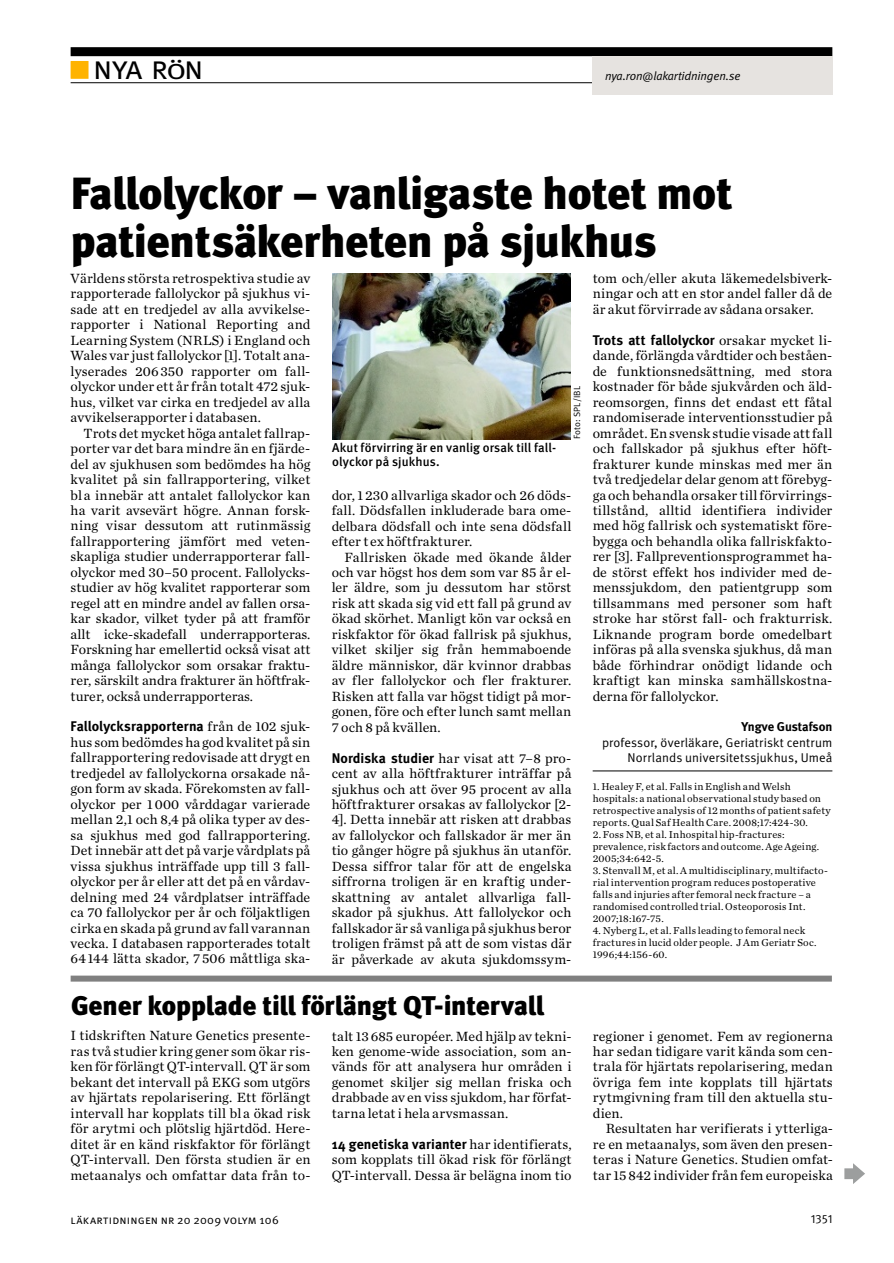
<style>
.page{position:relative;width:894px;height:1263px;background:#fff}
.page>*{position:absolute;margin:0;border:0;box-sizing:border-box;transform-origin:0 0}
.t1{font:45px/48px "Meta LT Black";letter-spacing:-.015em;color:#000}
.t2{font:33px "Meta LT Normal Small Caps";color:#000}
.t3{font:27px "Meta LT Black";letter-spacing:-.01em;color:#000}
.t4{font:13.95px/15.5px "Chronicle LT Text";letter-spacing:.01em;color:#000;text-align:justify}
.t5{font:13.95px "Meta LT Bold";letter-spacing:.005em;color:#000}
.t6{font:12.75px/15.5px "Meta LT Normal";letter-spacing:.01em;color:#000;text-align:right}
.t7{font:12.75px/14.2px "Meta LT Medium";letter-spacing:.005em;color:#000}
.t8{font:12.75px "Meta LT Bold";letter-spacing:-.005em;color:#000}
.t9{font:12px "Meta LT Normal Small Caps";letter-spacing:.015em;color:#000}
.t10{font:italic 12px "Meta LT Normal";letter-spacing:-.01em;color:#000}
.t11{font:12px "Meta LT Normal Utilities";color:#000}
.t12{font:10.5px/12px "Chronicle LT Text";letter-spacing:.02em;color:#000}
.t13{font:9px "Meta LT Normal";letter-spacing:.025em;color:#000}
.s1{color:#ffb300}
.s2{font-size:28.05px}
.s3{font-family:"Chronicle LT Text"}
.s4{font-family:"Meta LT Bold"}
</style>
<div class="page">
<div style="left:71px;top:47px;width:761px;height:9px;background:#000"></div>
<hr style="left:71px;top:82px;width:761px;height:1px;background:#000">
<div style="left:71px;top:61px;width:17px;height:18px;border:2px solid #ffb300"></div>
<div style="left:592px;top:56px;width:240px;height:39px;background:#e6e3e0"></div>
<hr style="left:592px;top:770px;width:240px;height:1px;background:#000">
<img style="left:332px;top:273px;width:238px;height:166px">
<div style="left:71px;top:975px;width:760px;height:6px;background:#808080"></div>
<svg style="left:844px;top:1163px;width:20px;height:21px"></svg>
<h2 class="t2" style="left:71px;top:48px;width:134px"><span class="s1">■</span> nya r<span class="s2">ö</span>n</h2>
<p class="t10" style="left:605px;top:69px;width:137px">nya.ron@lakartidningen.se</p>
<h1 class="t1" style="left:71px;top:169px;width:663px">Fallolyckor – vanligaste hotet mot patientsäkerheten på sjukhus</h1>
<p class="t4" style="left:71px;top:270px;width:241px">Världens största retrospektiva studie av rapporterade fallolyckor på sjukhus vi&shy;sade att en tredjedel av alla avvikelse&shy;rapporter i National Reporting and Learning System (NRLS) i England och Wales var just fallolyckor [1]. Totalt ana&shy;lyserades 206350 rapporter om fall&shy;olyckor under ett år från totalt 472 sjuk&shy;hus, vilket var cirka en tredjedel av alla avvikelserapporter i databasen.</p>
<p class="t4" style="left:71px;top:425px;width:241px;text-indent:13px">Trots det mycket höga antalet fallrap&shy;porter var det bara mindre än en fjärde&shy;del av sjukhusen som bedömdes ha hög kvalitet på sin fallrapportering, vilket bl a innebär att antalet fallolyckor kan ha varit avsevärt högre. Annan forsk&shy;ning visar dessutom att rutinmässig fallrapportering jämfört med veten&shy;skapliga studier underrapporterar fall&shy;olyckor med 30–50 procent. Fallolycks&shy;studier av hög kvalitet rapporterar som regel att en mindre andel av fallen orsa&shy;kar skador, vilket tyder på att framför allt icke-skadefall underrapporteras.<br>Forskning har emellertid också visat att många fallolyckor som orsakar fraktu&shy;rer, särskilt andra frakturer än höftfrak&shy;turer, också underrapporteras.</p>
<p class="t5" style="left:71px;top:718px;width:241px">Fallolycksrapporterna <span class="s3">från de 102 sjuk-</span></p>
<p class="t4" style="left:71px;top:734px;width:241px">hus som bedömdes ha god kvalitet på sin fallrapportering redovisade att drygt en tredjedel av fallolyckorna orsakade nå&shy;gon form av skada. Förekomsten av fall&shy;olyckor per 1000 vårddagar varierade mellan 2,1 och 8,4 på olika typer av des&shy;sa sjukhus med god fallrapportering.<br>Det innebär att det på varje vårdplats på vissa sjukhus inträffade upp till 3 fall&shy;olyckor per år eller att det på en vårdav&shy;delning med 24 vårdplatser inträffade ca 70 fallolyckor per år och följaktligen cirka en skada på grund av fall varannan vecka. I databasen rapporterades totalt 64144 lätta skador, 7506 måttliga ska-</p>
<p class="t7" style="left:332px;top:440px;width:225px">Akut förvirring är en vanlig orsak till fall&shy;olyckor på sjukhus.</p>
<p class="t13" style="left:571px;top:439px;width:54px;rotate:-90deg">Foto: SPL/IBL</p>
<p class="t4" style="left:331px;top:487px;width:241px">dor, 1230 allvarliga skador och 26 döds&shy;fall. Dödsfallen inkluderade bara ome&shy;delbara dödsfall och inte sena dödsfall efter t ex höftfrakturer.</p>
<p class="t4" style="left:331px;top:549px;width:241px;text-indent:13px">Fallrisken ökade med ökande ålder och var högst hos dem som var 85 år el&shy;ler äldre, som ju dessutom har störst risk att skada sig vid ett fall på grund av ökad skörhet. Manligt kön var också en riskfaktor för ökad fallrisk på sjukhus, vilket skiljer sig från hemmaboende äldre människor, där kvinnor drabbas av fler fallolyckor och fler frakturer.<br>Risken att falla var högst tidigt på mor&shy;gonen, före och efter lunch samt mellan 7 och 8 på kvällen.</p>
<p class="t4" style="left:331px;top:750px;width:241px"><span class="s4">Nordiska studier</span> har visat att 7–8 pro&shy;cent av alla höftfrakturer inträffar på sjukhus och att över 95 procent av alla höftfrakturer orsakas av fallolyckor [2- 4]. Detta innebär att risken att drabbas av fallolyckor och fallskador är mer än tio gånger högre på sjukhus än utanför.<br>Dessa siffror talar för att de engelska siffrorna troligen är en kraftig under&shy;skattning av antalet allvarliga fall&shy;skador på sjukhus. Att fallolyckor och fallskador är så vanliga på sjukhus beror troligen främst på att de som vistas där är påverkade av akuta sjukdomssym-</p>
<h3 class="t3" style="left:71px;top:988px;width:474px">Gener kopplade till förlängt QT-intervall</h3>
<p class="t4" style="left:71px;top:1027px;width:241px">I tidskriften Nature Genetics presente&shy;ras två studier kring gener som ökar ris&shy;ken för förlängt QT-intervall. QT är som bekant det intervall på EKG som utgörs av hjärtats repolarisering. Ett förlängt intervall har kopplats till bl a ökad risk för arytmi och plötslig hjärtdöd. Here&shy;ditet är en känd riskfaktor för förlängt QT-intervall. Den första studien är en metaanalys och omfattar data från to-</p>
<p class="t4" style="left:332px;top:1027px;width:241px">talt 13685 européer. Med hjälp av tekni&shy;ken genome-wide association, som an&shy;vänds för att analysera hur områden i genomet skiljer sig mellan friska och drabbade av en viss sjukdom, har förfat&shy;tarna letat i hela arvsmassan.</p>
<p class="t5" style="left:332px;top:1135px;width:241px">14 genetiska varianter <span class="s3">har identifierats,</span></p>
<p class="t4" style="left:332px;top:1151px;width:241px">som kopplats till ökad risk för förlängt<br>QT-intervall. Dessa är belägna inom tio</p>
<p class="t4" style="left:592px;top:270px;width:241px">tom och/eller akuta läkemedelsbiverk&shy;ningar och att en stor andel faller då de är akut förvirrade av sådana orsaker.</p>
<p class="t5" style="left:592px;top:332px;width:241px">Trots att fallolyckor <span class="s3">orsakar mycket li-</span></p>
<p class="t4" style="left:592px;top:348px;width:241px">dande, förlängda vårdtider och beståen&shy;de funktionsnedsättning, med stora kostnader för både sjukvården och äld&shy;reomsorgen, finns det endast ett fåtal randomiserade interventionsstudier på området. En svensk studie visade att fall och fallskador på sjukhus efter höft&shy;frakturer kunde minskas med mer än två tredjedelar delar genom att förebyg&shy;ga och behandla orsaker till förvirrings&shy;tillstånd, alltid identifiera individer med hög fallrisk och systematiskt före&shy;bygga och behandla olika fallriskfakto&shy;rer [3]. Fallpreventionsprogrammet ha&shy;de störst effekt hos individer med de&shy;menssjukdom, den patientgrupp som tillsammans med personer som haft stroke har störst fall- och frakturrisk.<br>Liknande program borde omedelbart införas på alla svenska sjukhus, då man både förhindrar onödigt lidande och kraftigt kan minska samhällskostna&shy;derna för fallolyckor.</p>
<p class="t8" style="left:741px;top:719px;width:92px">Yngve Gustafson</p>
<p class="t6" style="left:602px;top:734px;width:232px">professor, överläkare, Geriatriskt centrum<br>Norrlands universitetssjukhus, Umeå</p>
<p class="t12" style="left:592px;top:780px;width:240px">1. Healey F, et al. Falls in English and Welsh hospitals: a national observational study based on retrospective analysis of 12 months of patient safety reports. Qual Saf Health Care. 2008;17:424-30.</p>
<p class="t12" style="left:592px;top:828px;width:228px">2. Foss NB, et al. Inhospital hip-fractures: prevalence, risk factors and outcome. Age Ageing.<br>2005;34:642-5.</p>
<p class="t12" style="left:592px;top:864px;width:237px">3. Stenvall M, et al. A multidisciplinary, multifacto&shy;rial intervention program reduces postoperative falls and injuries after femoral neck fracture – a randomised controlled trial. Osteoporosis Int.<br>2007;18:167-75.</p>
<p class="t12" style="left:592px;top:924px;width:225px">4. Nyberg L, et al. Falls leading to femoral neck fractures in lucid older people. J Am Geriatr Soc.<br>1996;44:156-60.</p>
<p class="t4" style="left:592px;top:1028px;width:241px">regioner i genomet. Fem av regionerna har sedan tidigare varit kända som cen&shy;trala för hjärtats repolarisering, medan övriga fem inte kopplats till hjärtats rytmgivning fram till den aktuella stu&shy;dien.</p>
<p class="t4" style="left:592px;top:1120px;width:241px;text-indent:13px">Resultaten har verifierats i ytterliga&shy;re en metaanalys, som även den presen&shy;teras i Nature Genetics. Studien omfat&shy;tar 15842 individer från fem europeiska</p>
<p class="t9" style="left:71px;top:1212px;width:210px">läkartidningen nr 20 2009 volym 106</p>
<p class="t11" style="left:810px;top:1211px;width:23px">1351</p>
</div>
